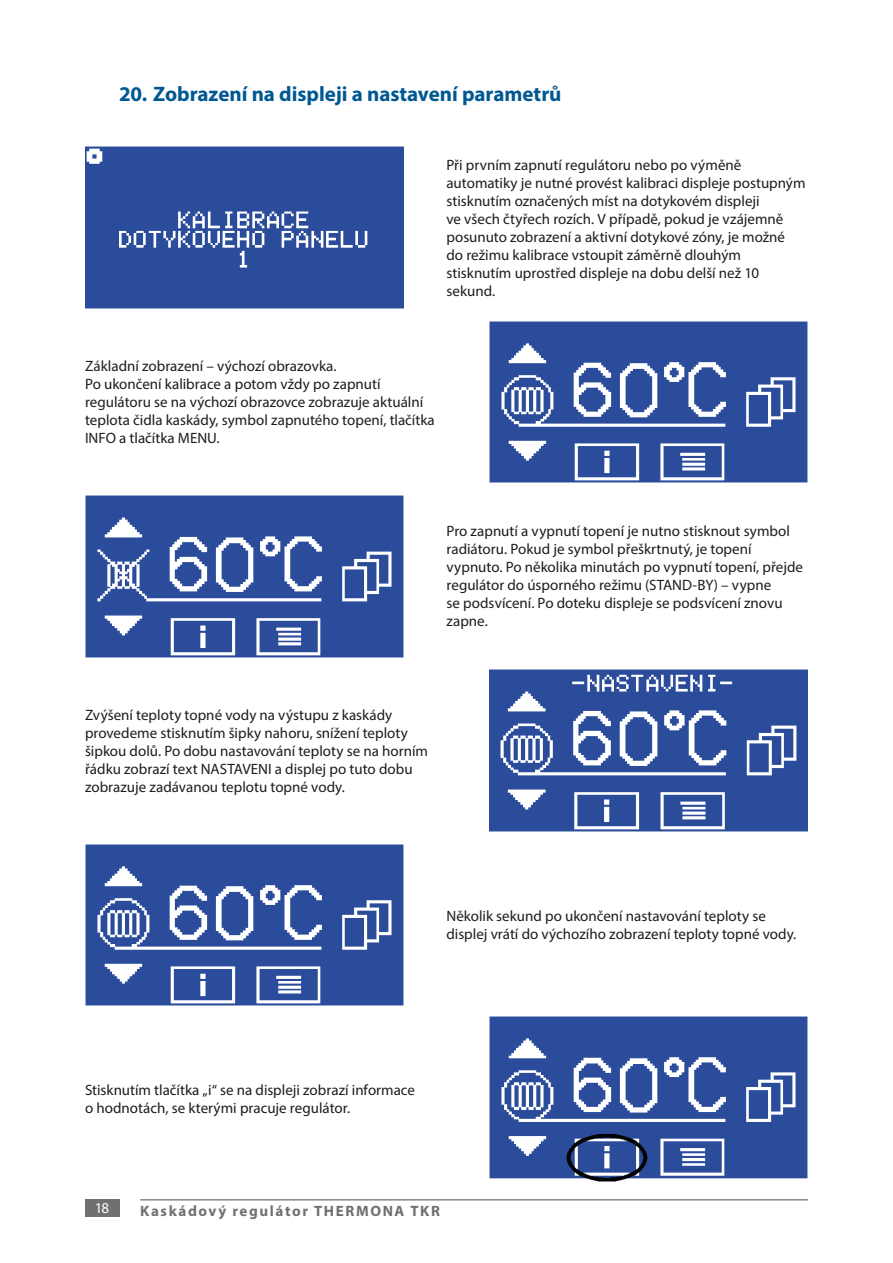
<style>
.page{position:relative;width:893px;height:1263px;background:#fff}
.page>*{position:absolute;margin:0;border:0;box-sizing:border-box;transform-origin:0 0}
.t1{font:700 21px "Myriad Pro";letter-spacing:-.005em;color:#005892}
.t2{font:15px/18px "Myriad Pro";color:#1d1d1b}
.t3{font:700 15px "Myriad Pro";letter-spacing:.105em;color:#70706f}
.t4{font:15px "Myriad Pro";color:#fff}
</style>
<div class="page">
<div style="left:85px;top:1199px;width:34px;height:17px;background:#70706f"></div>
<hr style="left:140px;top:1199px;width:668px;height:1px;background:#70706f">
<img style="left:85px;top:147px;width:319px;height:161px">
<img style="left:489px;top:321px;width:319px;height:162px">
<img style="left:85px;top:495px;width:319px;height:162px">
<img style="left:489px;top:670px;width:319px;height:161px">
<img style="left:85px;top:844px;width:319px;height:162px">
<img style="left:489px;top:1017px;width:319px;height:165px">
<h1 class="t1" style="left:119px;top:80px;width:444px">20. Zobrazení na displeji a nastavení parametrů</h1>
<p class="t2" style="left:446px;top:155px;width:361px">Při prvním zapnutí regulátoru nebo po výměně automatiky je nutné provést kalibraci displeje postupným stisknutím označených míst na dotykovém displeji<br>ve všech čtyřech rozích. V případě, pokud je vzájemně posunuto zobrazení a aktivní dotykové zóny, je možné do režimu kalibrace vstoupit záměrně dlouhým stisknutím uprostřed displeje na dobu delší než 10 sekund.</p>
<p class="t2" style="left:85px;top:357px;width:351px">Základní zobrazení – výchozí obrazovka.<br>Po ukončení kalibrace a potom vždy po zapnutí regulátoru se na výchozí obrazovce zobrazuje aktuální teplota čidla kaskády, symbol zapnutého topení, tlačítka INFO a tlačítka MENU.</p>
<p class="t2" style="left:446px;top:522px;width:358px">Pro zapnutí a vypnutí topení je nutno stisknout symbol radiátoru. Pokud je symbol přeškrtnutý, je topení vypnuto. Po několika minutách po vypnutí topení, přejde regulátor do úsporného režimu (STAND-BY) – vypne<br>se podsvícení. Po doteku displeje se podsvícení znovu zapne.</p>
<p class="t2" style="left:85px;top:705px;width:344px">Zvýšení teploty topné vody na výstupu z kaskády provedeme stisknutím šipky nahoru, snížení teploty šipkou dolů. Po dobu nastavování teploty se na horním řádku zobrazí text NASTAVENI a displej po tuto dobu zobrazuje zadávanou teplotu topné vody.</p>
<p class="t2" style="left:446px;top:907px;width:351px">Několik sekund po ukončení nastavování teploty se displej vrátí do výchozího zobrazení teploty topné vody.</p>
<p class="t2" style="left:85px;top:1081px;width:331px">Stisknutím tlačítka „i“ se na displeji zobrazí informace o hodnotách, se kterými pracuje regulátor.</p>
<p class="t4" style="left:95px;top:1198px;width:16px">18</p>
<p class="t3" style="left:140px;top:1201px;width:301px">Kaskádový regulátor THERMONA TKR</p>
</div>
